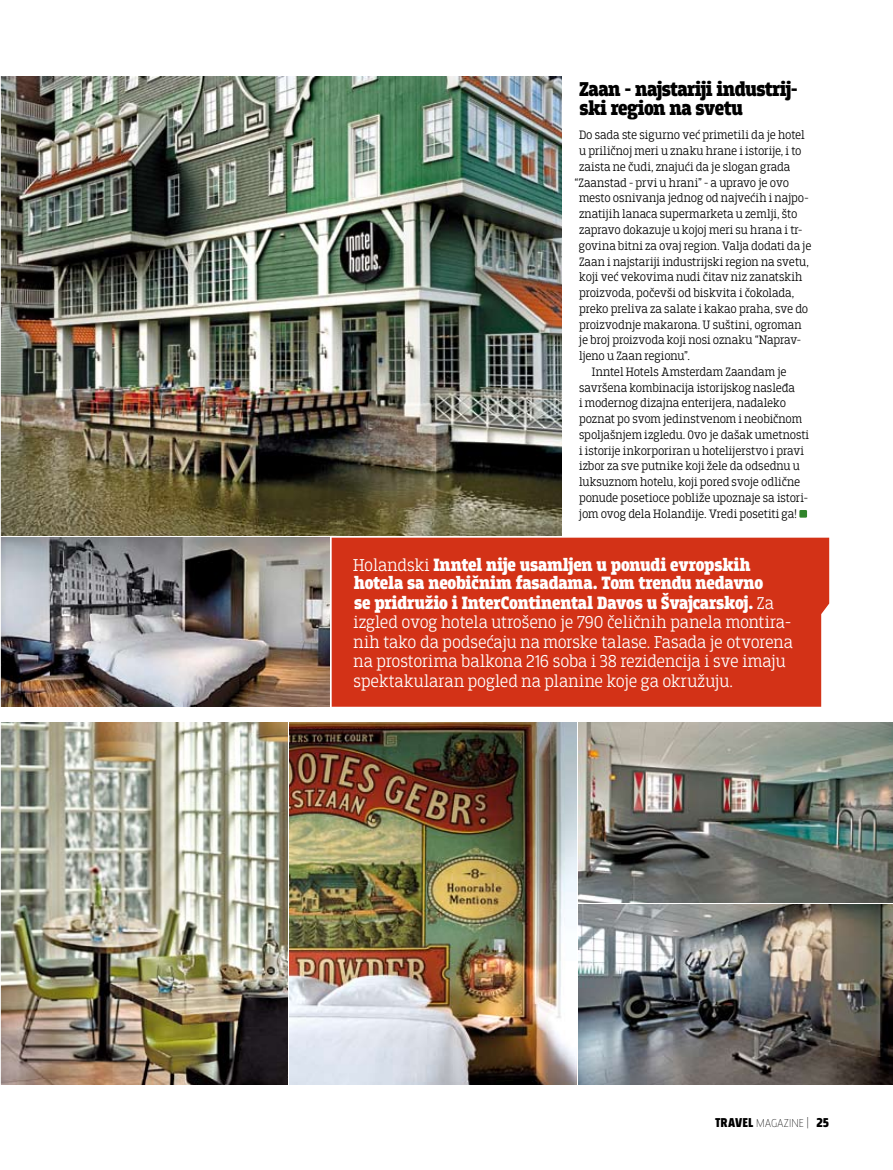
<style>
.page{position:relative;width:893px;height:1170px;background:#fff}
.page>*{position:absolute;margin:0;border:0;box-sizing:border-box;transform-origin:0 0}
.t1{font:900 21px/19.5px "Breakers Slab";letter-spacing:-.025em;color:#000}
.t2{font:900 18.75px/18.8px "Breakers Slab";letter-spacing:-.01em;color:#fff}
.t3{font:300 18px/19.5px "Breakers Slab";letter-spacing:-.005em;color:#fff}
.t4{font:900 13.5px "Breakers";letter-spacing:.005em;color:#000}
.t5{font:300 12.75px "Breakers Slab";letter-spacing:-.01em;color:#000}
.s1{font-weight:300;font-size:18px}
.s2{font-weight:100;font-size:12px}
.s3{font-weight:100}
</style>
<div class="page">
<div style="left:799px;top:510px;width:8px;height:7px;background:#30842b"></div>
<img style="left:1px;top:537px;width:329px;height:169px">
<img style="left:289px;top:722px;width:288px;height:362px">
<img style="left:578px;top:722px;width:315px;height:180px">
<div style="left:332px;top:537px;width:497px;height:169px;background:#d33217"></div>
<img style="left:1px;top:76px;width:560px;height:460px">
<img style="left:1px;top:722px;width:286px;height:362px">
<img style="left:578px;top:904px;width:315px;height:180px">
<h1 class="t1" style="left:579px;top:80px;width:220px">Zaan - najstariji industrij&shy;ski region na svetu</h1>
<p class="t5" style="left:579px;top:128px;width:227px">Do sada ste sigurno već primetili da je hotel</p>
<p class="t5" style="left:579px;top:143px;width:224px">u priličnoj meri u znaku hrane i istorije, i to</p>
<p class="t5" style="left:579px;top:159px;width:213px">zaista ne čudi, znajući da je slogan grada</p>
<p class="t5" style="left:574px;top:175px;width:216px">“Zaanstad - prvi u hrani” - a upravo je ovo</p>
<p class="t5" style="left:579px;top:191px;width:231px">mesto osnivanja jednog od najvećih i najpo-</p>
<p class="t5" style="left:579px;top:206px;width:220px">znatijih lanaca supermarketa u zemlji, što</p>
<p class="t5" style="left:579px;top:222px;width:225px">zapravo dokazuje u kojoj meri su hrana i tr-</p>
<p class="t5" style="left:579px;top:238px;width:234px">govina bitni za ovaj region. Valja dodati da je</p>
<p class="t5" style="left:579px;top:254px;width:231px">Zaan i najstariji industrijski region na svetu,</p>
<p class="t5" style="left:579px;top:269px;width:225px">koji već vekovima nudi čitav niz zanatskih</p>
<p class="t5" style="left:579px;top:285px;width:217px">proizvoda, počevši od biskvita i čokolada,</p>
<p class="t5" style="left:579px;top:301px;width:231px">preko preliva za salate i kakao praha, sve do</p>
<p class="t5" style="left:579px;top:317px;width:224px">proizvodnje makarona. U suštini, ogroman</p>
<p class="t5" style="left:579px;top:332px;width:224px">je broj proizvoda koji nosi oznaku “Naprav-</p>
<p class="t5" style="left:579px;top:348px;width:112px">ljeno u Zaan regionu”.</p>
<p class="t5" style="left:592px;top:364px;width:196px">Inntel Hotels Amsterdam Zaandam je</p>
<p class="t5" style="left:579px;top:380px;width:217px">savršena kombinacija istorijskog nasleđa</p>
<p class="t5" style="left:579px;top:395px;width:209px">i modernog dizajna enterijera, nadaleko</p>
<p class="t5" style="left:579px;top:411px;width:225px">poznat po svom jedinstvenom i neobičnom</p>
<p class="t5" style="left:579px;top:427px;width:232px">spoljašnjem izgledu. Ovo je dašak umetnosti</p>
<p class="t5" style="left:579px;top:443px;width:227px">i istorije inkorporiran u hotelijerstvo i pravi</p>
<p class="t5" style="left:579px;top:458px;width:222px">izbor za sve putnike koji žele da odsednu u</p>
<p class="t5" style="left:579px;top:474px;width:223px">luksuznom hotelu, koji pored svoje odlične</p>
<p class="t5" style="left:579px;top:490px;width:230px">ponude posetioce pobliže upoznaje sa istori-</p>
<p class="t5" style="left:579px;top:506px;width:220px">jom ovog dela Holandije. Vredi posetiti ga!</p>
<h2 class="t2" style="left:353px;top:556px;width:422px"><span class="s1">Holandski</span> Inntel nije usamljen u ponudi evropskih hotela sa neobičnim fasadama. Tom trendu nedavno se pridružio i InterContinental Davos u Švajcarskoj. <span class="s1">Za</span></h2>
<h3 class="t3" style="left:353px;top:612px;width:441px">izgled ovog hotela utrošeno je 790 čeličnih panela montira&shy;nih tako da podsećaju na morske talase. Fasada je otvorena na prostorima balkona 216 soba i 38 rezidencija i sve imaju spektakularan pogled na planine koje ga okružuju.</h3>
<p class="t4" style="left:715px;top:1114px;width:116px">TRAVEL <span class="s2">MAGAZINE</span> <span class="s3">|</span> 25</p>
</div>
